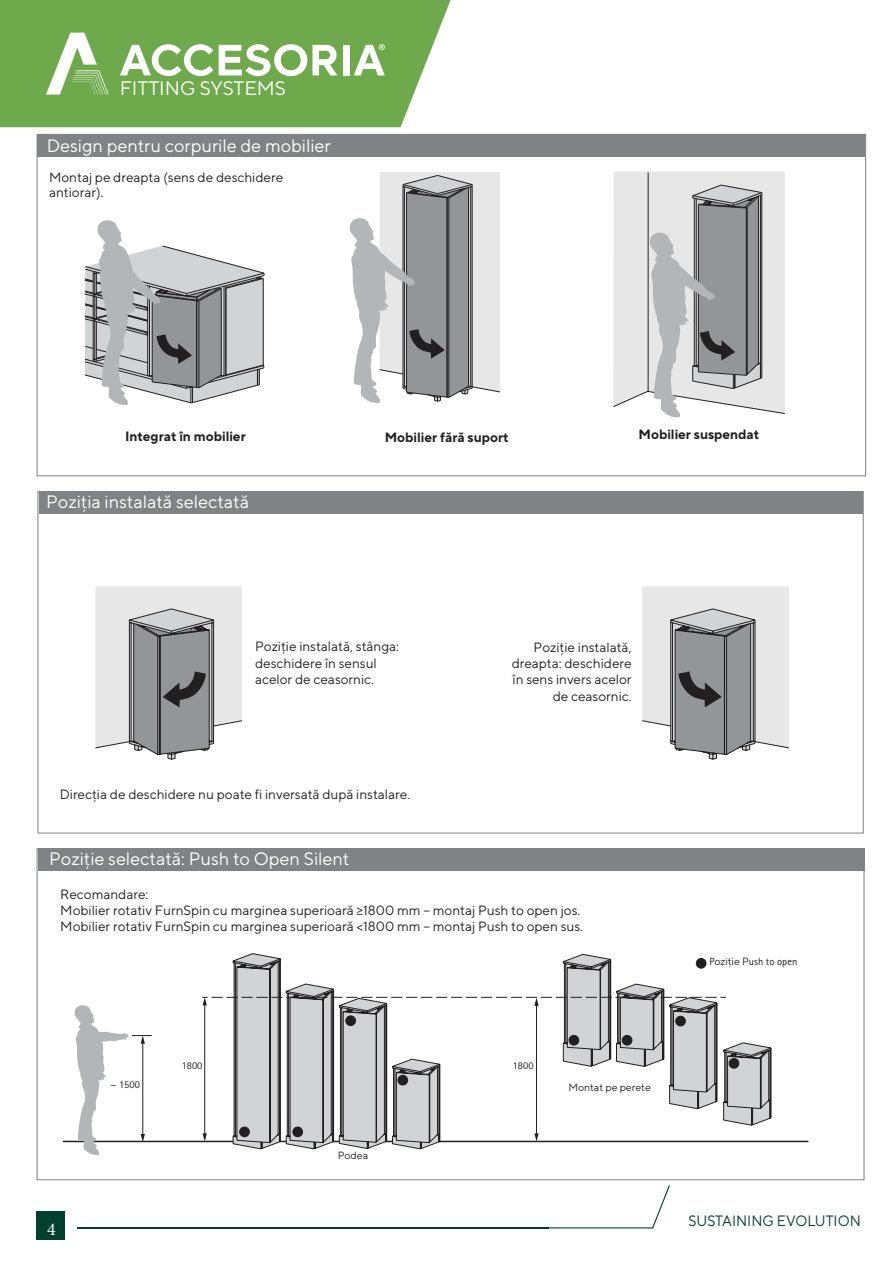
<style>
.page{position:relative;width:893px;height:1263px;background:#fff}
.page>*{position:absolute;margin:0;border:0;box-sizing:border-box;transform-origin:0 0}
.t1{font:19.5px "TT Norms Pro";color:#fff}
.t2{font:18px "TT Norms Pro";color:#fff}
.t3{font:18px "Minion Pro";color:#fff}
.t4{font:15px "TT Norms Pro";color:#003f2f;scale:.95 1}
.t5{font:13.5px/16.2px "TT Norms Pro";color:#221f20}
.t6{font:700 13.5px "TT Norms Pro";color:#221f20}
.t7{font:10.5px "TT Norms Pro";color:#221f20}
.t8{font:10.5px "Rotis Sans Serif Pro Cyr";color:#221f20}
.t9{font:10.35px "Rotis Sans Serif Pro Cyr";color:#221f20}
.s1{font-family:"TT Norms Pro"}
</style>
<div class="page">
<svg style="left:84px;top:220px;width:181px;height:185px"></svg>
<svg style="left:349px;top:172px;width:151px;height:231px"></svg>
<svg style="left:613px;top:171px;width:172px;height:247px"></svg>
<svg style="left:642px;top:586px;width:147px;height:174px"></svg>
<svg style="left:95px;top:586px;width:148px;height:174px"></svg>
<hr style="left:63px;top:1141px;width:745px;height:1px;background:#221f20">
<svg style="left:74px;top:1005px;width:78px;height:151px"></svg>
<svg style="left:202px;top:953px;width:569px;height:196px"></svg>
<div style="left:38px;top:134px;width:827px;height:22px;background:#808284"></div>
<div style="left:39px;top:491px;width:823px;height:22px;background:#808284"></div>
<div style="left:38px;top:848px;width:826px;height:23px;background:#808284"></div>
<svg style="left:0;top:0;width:451px;height:127px;fill:#6ea94c"></svg>
<svg style="left:120px;top:44px;width:93px;height:32px"></svg>
<svg style="left:219px;top:44px;width:118px;height:32px"></svg>
<div style="left:343px;top:45px;width:7px;height:30px;background:#fff"></div>
<svg style="left:354px;top:44px;width:31px;height:31px"></svg>
<svg style="left:46px;top:33px;width:63px;height:62px"></svg>
<svg style="left:547px;top:1185px;width:123px;height:44px"></svg>
<hr style="left:77px;top:1227px;width:471px;height:1px;background:#00402f">
<div style="left:37px;top:1211px;width:28px;height:29px;background:#00402f"></div>
<h1 class="t1" style="left:120px;top:75px;width:168px">FITTING SYSTEMS</h1>
<h2 class="t2" style="left:47px;top:134px;width:286px">Design pentru corpurile de mobilier</h2>
<p class="t5" style="left:49px;top:169px;width:236px;line-height:15.5px">Montaj pe dreapta (sens de deschidere antiorar).</p>
<p class="t6" style="left:125px;top:427px;width:122px">Integrat în mobilier</p>
<h2 class="t2" style="left:46px;top:490px;width:204px">Poziția instalată selectată</h2>
<p class="t6" style="left:385px;top:428px;width:125px">Mobilier fără suport</p>
<p class="t6" style="left:638px;top:425px;width:122px">Mobilier suspendat</p>
<p class="t5" style="left:255px;top:638px;width:146px">Poziție instalată, stânga: deschidere în sensul acelor de ceasornic.</p>
<p class="t5" style="left:512px;top:639px;width:121px;text-align:right">Poziție instalată, dreapta: deschidere în sens invers acelor de ceasornic.</p>
<p class="t5" style="left:60px;top:785px;width:352px">Direcția de deschidere nu poate fi inversată după instalare.</p>
<h2 class="t2" style="left:49px;top:847px;width:302px">Poziție selectată: Push to Open Silent</h2>
<p class="t5" style="left:60px;top:886px;width:524px;line-height:15.6px">Recomandare:<br>Mobilier rotativ FurnSpin cu marginea superioară ≥1800 mm – montaj Push to open jos.<br>Mobilier rotativ FurnSpin cu marginea superioară &lt;1800 mm – montaj Push to open sus.</p>
<h2 class="t3" style="left:47px;top:1217px;width:10px">4</h2>
<p class="t9" style="left:110px;top:1079px;width:31px">~ 1500</p>
<p class="t9" style="left:182px;top:1060px;width:22px">1800</p>
<p class="t9" style="left:513px;top:1060px;width:22px">1800</p>
<p class="t7" style="left:338px;top:1148px;width:32px">Podea</p>
<p class="t7" style="left:568px;top:1080px;width:84px">Montat pe perete</p>
<p class="t8" style="left:709px;top:955px;width:89px">P<span class="s1">oziție P</span>ush to open</p>
<p class="t4" style="left:688px;top:1211px;width:183px">SUSTAINING EVOLUTION</p>
</div>
